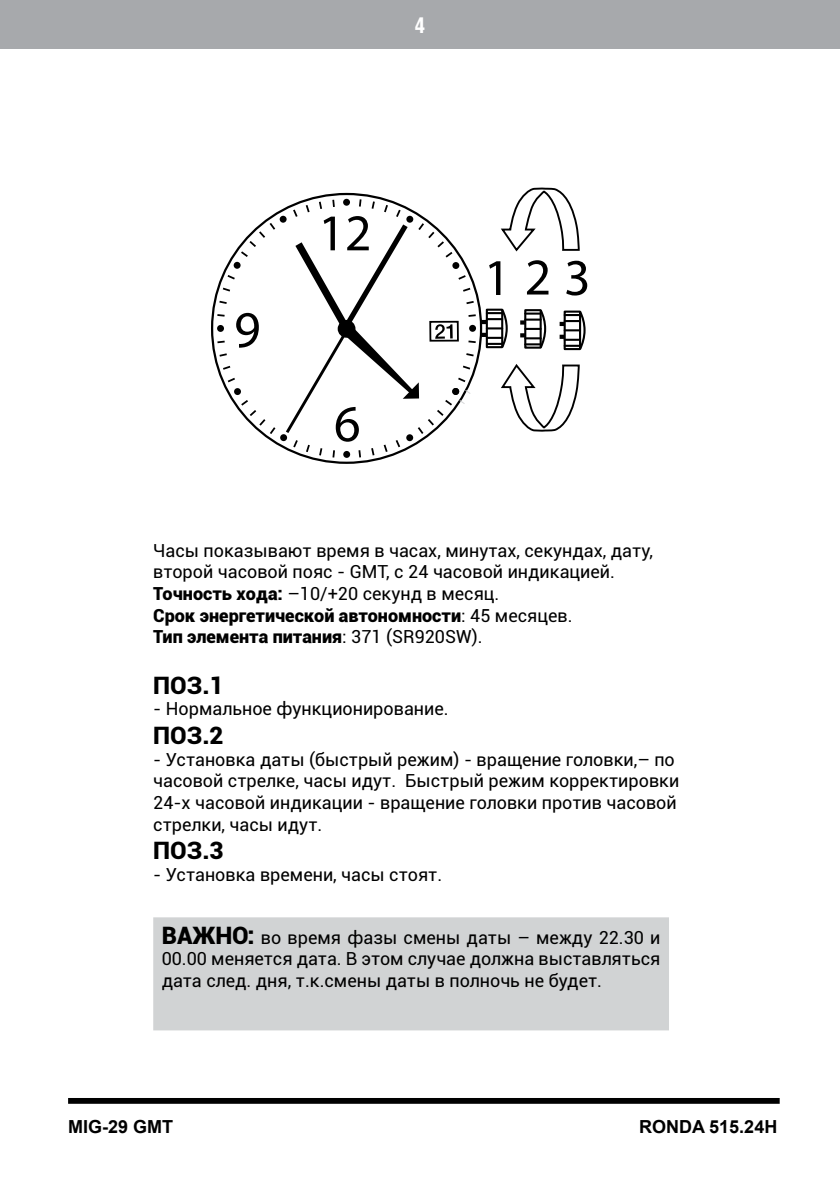
<style>
.page{position:relative;width:840px;height:1191px;background:#fff}
.page>*{position:absolute;margin:0;border:0;box-sizing:border-box;transform-origin:0 0}
.t1{font:51.8px "Myriad Pro";color:#000}
.t2{font:900 24px "Roboto";color:#000}
.t3{font:700 22px "Helios Cond";color:#fff}
.t4{font:18px/21.6px "Roboto";color:#000}
.t5{font:700 18px "Arial";color:#000}
.s1{font-weight:900}
.s2{font-weight:900;font-size:24px}
</style>
<div class="page">
<div style="left:0;top:0;width:839px;height:48px;background:#a7a9ac"></div>
<div style="left:68px;top:1098px;width:711px;height:5px;border:2px solid #000"></div>
<svg style="left:215px;top:197px;width:262px;height:262px"></svg>
<svg style="left:459px;top:400px;width:5px;height:4px"></svg>
<svg style="left:465px;top:390px;width:5px;height:3px"></svg>
<svg style="left:481px;top:308px;width:27px;height:41px"></svg>
<div style="left:452px;top:388px;width:7px;height:7px;background:#000;border-radius:50%"></div>
<div style="left:429px;top:321px;width:29px;height:20px;border:2px solid #000"></div>
<svg style="left:435px;top:324px;width:17px;height:15px"></svg>
<svg style="left:520px;top:309px;width:27px;height:40px"></svg>
<svg style="left:559px;top:310px;width:27px;height:41px"></svg>
<svg style="left:501px;top:364px;width:79px;height:68px"></svg>
<svg style="left:501px;top:187px;width:79px;height:65px"></svg>
<svg style="left:283px;top:224px;width:136px;height:212px"></svg>
<div style="left:157px;top:921px;width:507px;height:105px;background:#d1d3d4"></div>
<div style="left:153px;top:917px;width:515px;height:113px;border:8px solid #d1d3d4"></div>
<p class="t3" style="left:414px;top:13px;width:12px">4</p>
<h1 class="t1" style="left:234px;top:298px;width:28px">9</h1>
<h1 class="t1" style="left:318px;top:201px;width:55px">12</h1>
<h1 class="t1" style="left:334px;top:392px;width:28px">6</h1>
<h1 class="t1" style="left:483px;top:246px;width:108px">123</h1>
<p class="t4" style="left:153px;top:539px;width:501px">Часы показывают время в часах, минутах, секундах, дату, второй часовой пояс - GMT, с 24 часовой индикацией.<br><span class="s1">Точность хода:</span> –10/+20 секунд в месяц.<br><span class="s1">Срок энергетической автономности</span>: 45 месяцев.<br><span class="s1">Тип элемента питания</span>: 371 (SR920SW).</p>
<h2 class="t2" style="left:153px;top:668px;width:72px">Поз.1</h2>
<p class="t4" style="left:153px;top:697px;width:297px">- Нормальное функционирование.</p>
<h2 class="t2" style="left:153px;top:718px;width:72px">Поз.2</h2>
<p class="t4" style="left:153px;top:748px;width:527px">- Установка даты (быстрый режим) - вращение головки,– по часовой стрелке, часы идут. Быстрый режим корректировки 24-х часовой индикации - вращение головки против часовой стрелки, часы идут.</p>
<h2 class="t2" style="left:153px;top:834px;width:72px">Поз.3</h2>
<p class="t4" style="left:153px;top:863px;width:290px">- Установка времени, часы стоят.</p>
<p class="t4" style="left:161px;top:926px;width:500px;text-align:justify"><span class="s2">Важно:</span> во время фазы смены даты – между 22.30 и 00.00 меняется дата. В этом случае должна выставляться дата след. дня, т.к.смены даты в полночь не будет.</p>
<p class="t5" style="left:68px;top:1114px;width:107px">MIG-29 GMT</p>
<p class="t5" style="left:638px;top:1114px;width:140px">RONDA 515.24H</p>
</div>
